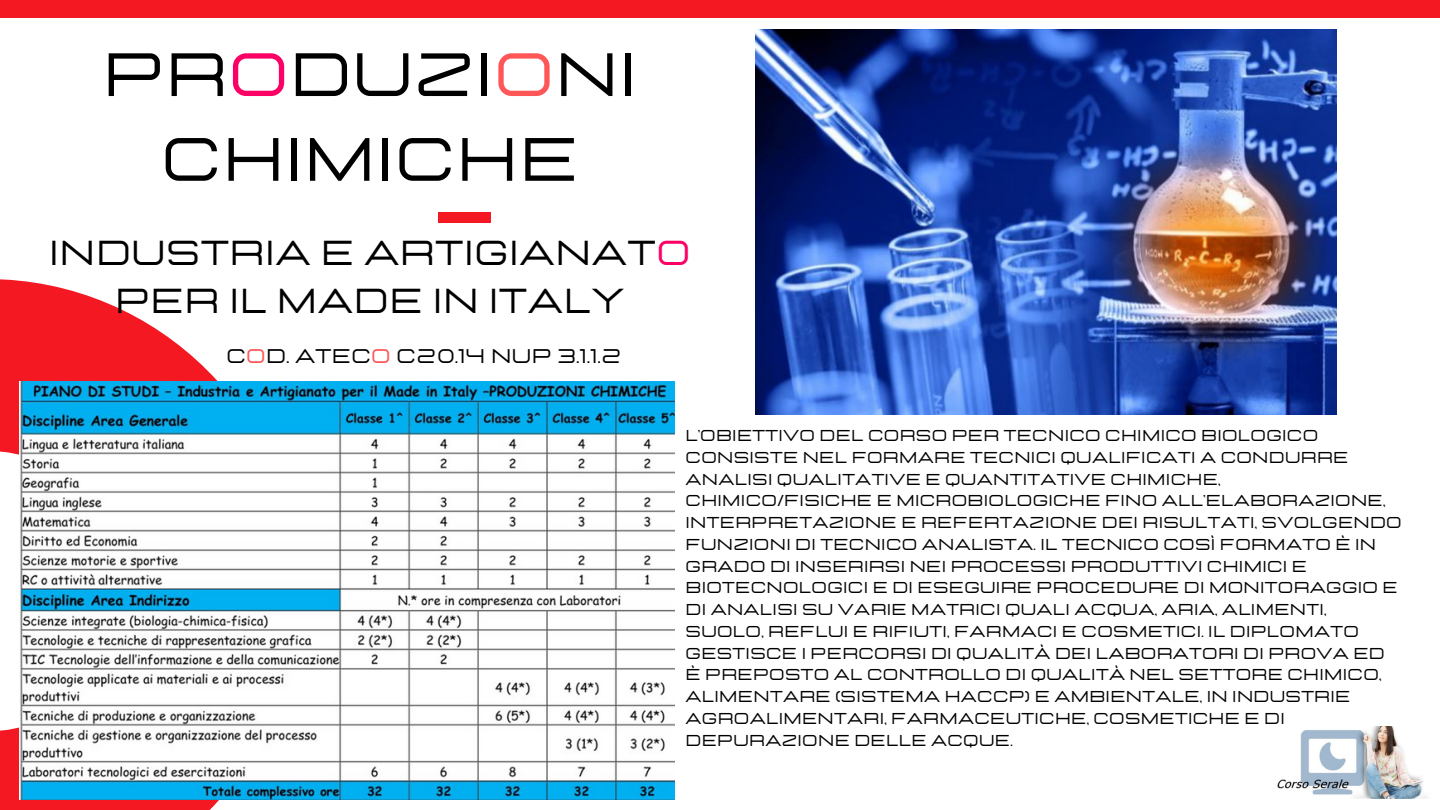
<style>
.page{position:relative;width:1440px;height:810px;background:#fff}
.page>*{position:absolute;margin:0;border:0;box-sizing:border-box;transform-origin:0 0}
.t1{font:61px/84.8px "Lastica";letter-spacing:.02em;color:#000;text-align:center}
.t2{font:34.5px/47.7px "Lastica";letter-spacing:.02em;color:#000;text-align:center}
.t3{font:19.7px "Lastica";letter-spacing:.02em;color:#000}
.t4{font:15.7px/21.8px "Lastica";letter-spacing:.02em;color:#000}
.s1{color:#fb0165}
.s2{color:#ff5757}
</style>
<div class="page">
<svg style="left:0;top:279px;width:299px;height:531px"></svg>
<div style="left:0;top:0;width:1440px;height:18px;background:#f41823"></div>
<div style="left:438px;top:212px;width:53px;height:10px;background:#f41823"></div>
<img style="left:756px;top:30px;width:581px;height:385px">
<img style="left:20px;top:381px;width:654px;height:418px">
<img style="left:1277px;top:727px;width:150px;height:72px">
<p class="t1" style="left:103px;top:34px;width:536px">PR<span class="s1">O</span>DUZI<span class="s2">O</span>NI<br>CHIMICHE</p>
<p class="t2" style="left:49px;top:231px;width:643px">INDUSTRIA E ARTIGIANAT<span class="s1">O<br></span>PER IL MADE IN ITALY</p>
<p class="t3" style="left:226px;top:346px;width:397px">C<span class="s2">O</span>D. ATEC<span class="s2">O</span> C20.14 NUP 3.1.1.2</p>
<p class="t4" style="left:686px;top:425px;width:718px">L’OBIETTIVO DEL CORSO PER TECNICO CHIMICO BIOLOGICO CONSISTE NEL FORMARE TECNICI QUALIFICATI A CONDURRE ANALISI QUALITATIVE E QUANTITATIVE CHIMICHE, CHIMICO/FISICHE E MICROBIOLOGICHE FINO ALL’ELABORAZIONE, INTERPRETAZIONE E REFERTAZIONE DEI RISULTATI, SVOLGENDO FUNZIONI DI TECNICO ANALISTA. IL TECNICO COSÌ FORMATO È IN GRADO DI INSERIRSI NEI PROCESSI PRODUTTIVI CHIMICI E BIOTECNOLOGICI E DI ESEGUIRE PROCEDURE DI MONITORAGGIO E DI ANALISI SU VARIE MATRICI QUALI ACQUA, ARIA, ALIMENTI, SUOLO, REFLUI E RIFIUTI, FARMACI E COSMETICI. IL DIPLOMATO GESTISCE I PERCORSI DI QUALITÀ DEI LABORATORI DI PROVA ED È PREPOSTO AL CONTROLLO DI QUALITÀ NEL SETTORE CHIMICO, ALIMENTARE (SISTEMA HACCP) E AMBIENTALE, IN INDUSTRIE AGROALIMENTARI, FARMACEUTICHE, COSMETICHE E DI DEPURAZIONE DELLE ACQUE.</p>
</div>
